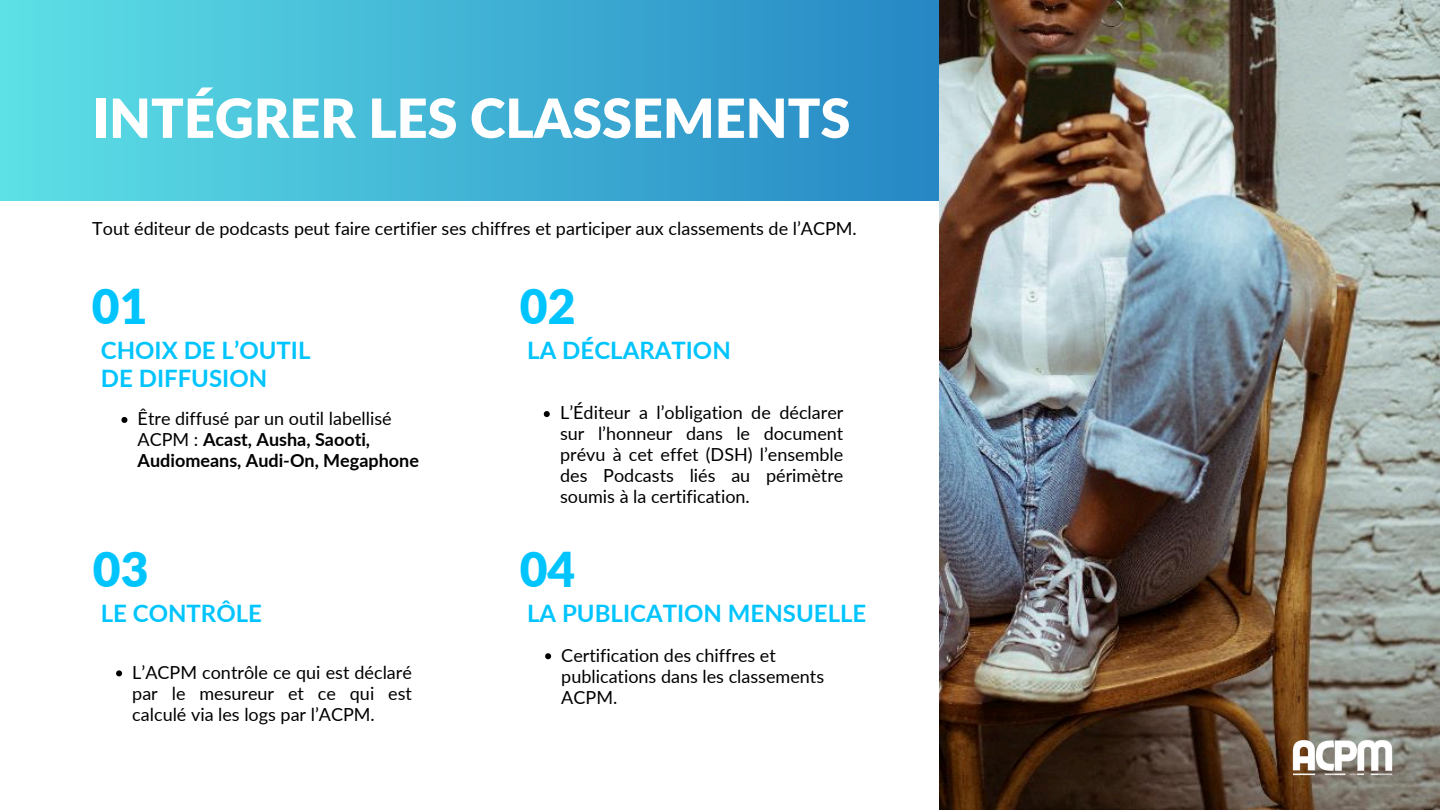
<style>
.page{position:relative;width:1440px;height:810px;background:#fff}
.page>*{position:absolute;margin:0;border:0;box-sizing:border-box;transform-origin:0 0}
.t1{font:900 54px "Lato";color:#fff}
.t2{font:900 48px "Lato";color:#00c4fe}
.t3{font:700 24px/28.5px "Lato";color:#00c4fe}
.t4{font:18px/21px "Lato";color:#000;text-align:justify}
.t5{font:700 18px/21px "Lato";color:#000}
.s1{font-weight:400}
</style>
<div class="page">
<svg style="left:0;top:0;width:940px;height:201px;background:#42b5d5"></svg>
<img style="left:940px;top:0;width:500px;height:810px">
<svg style="left:121px;top:417px;width:6px;height:6px"></svg>
<svg style="left:544px;top:411px;width:6px;height:6px"></svg>
<img style="left:1279px;top:719px;width:127px;height:78px">
<svg style="left:116px;top:670px;width:6px;height:6px"></svg>
<svg style="left:545px;top:653px;width:6px;height:6px"></svg>
<p class="t1" style="left:92px;top:85px;width:760px">INTÉGRER LES CLASSEMENTS</p>
<h2 class="t4" style="left:92px;top:217px;width:766px">Tout éditeur de podcasts peut faire certifier ses chiffres et participer aux classements de l’ACPM.</h2>
<p class="t2" style="left:92px;top:276px;width:57px">01</p>
<h2 class="t2" style="left:520px;top:276px;width:57px">02</h2>
<p class="t3" style="left:101px;top:335px;width:211px">CHOIX DE L’OUTIL<br>DE DIFFUSION</p>
<h1 class="t5" style="left:138px;top:408px;width:283px"><span class="s1">Être diffusé par un outil labellisé<br>ACPM :</span> Acast, Ausha, Saooti,<br>Audiomeans, Audi-On, Megaphone</h1>
<p class="t3" style="left:527px;top:335px;width:205px">LA DÉCLARATION</p>
<p class="t4" style="left:560px;top:402px;width:285px">L’Éditeur a l’obligation de déclarer sur l’honneur dans le document prévu à cet effet (DSH) l’ensemble des Podcasts liés au périmètre soumis à la certification.</p>
<p class="t2" style="left:93px;top:540px;width:57px">03</p>
<h2 class="t2" style="left:520px;top:540px;width:57px">04</h2>
<h2 class="t3" style="left:101px;top:599px;width:163px">LE CONTRÔLE</h2>
<p class="t4" style="left:132px;top:661px;width:281px">L’ACPM contrôle ce qui est déclaré par le mesureur et ce qui est calculé via les logs par l’ACPM.</p>
<p class="t3" style="left:527px;top:599px;width:341px">LA PUBLICATION MENSUELLE</p>
<p class="t4" style="left:561px;top:644px;width:264px;text-align:left">Certification des chiffres et publications dans les classements<br>ACPM.</p>
</div>
